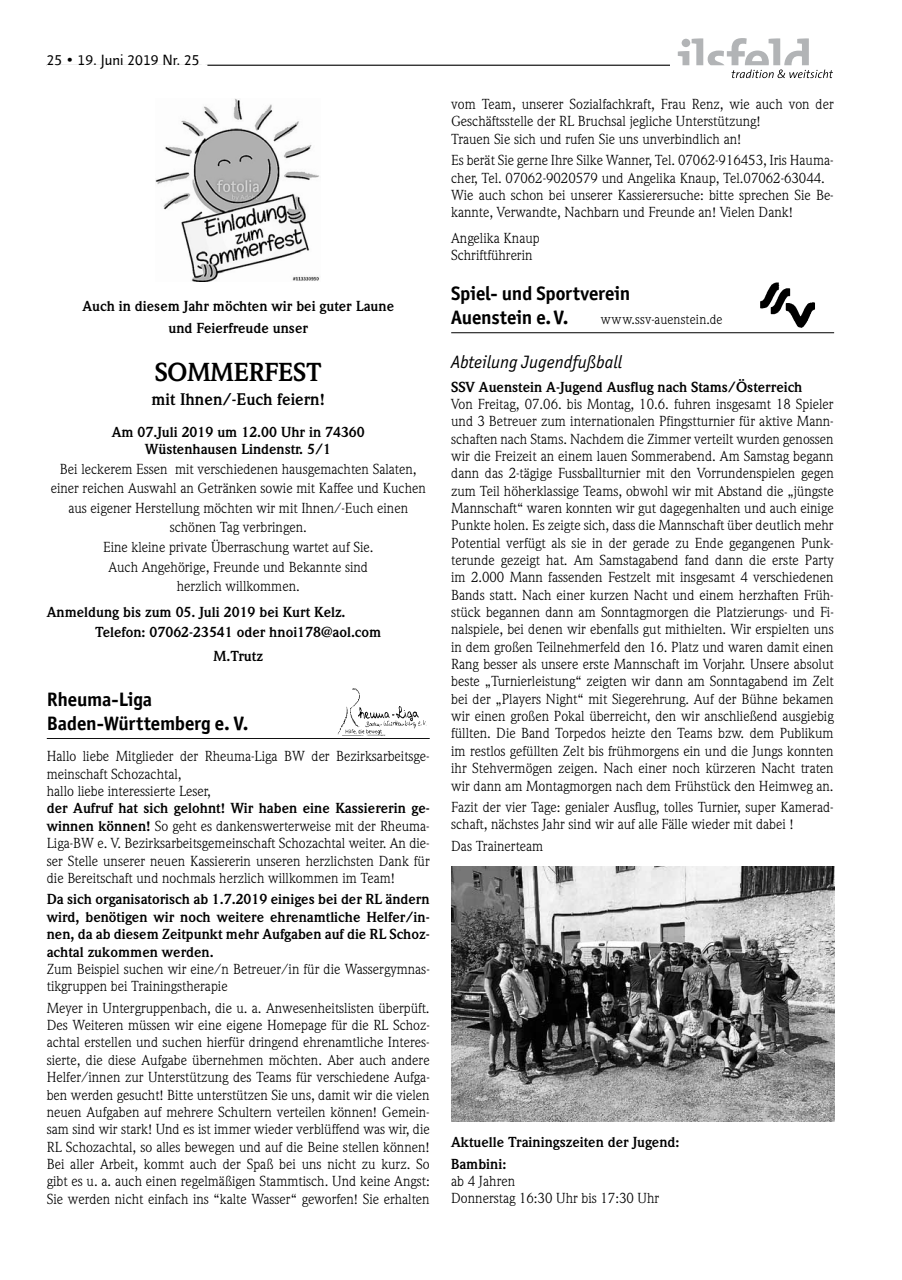
<style>
.page{position:relative;width:902px;height:1280px;background:#fff}
.page>*{position:absolute;margin:0;border:0;box-sizing:border-box;transform-origin:0 0}
.t1{font:700 25.5px "Weidemann";color:#000}
.t2{font:700 19.5px/24px "Officina San ITC";letter-spacing:-.01em;color:#000}
.t3{font:18px "Officina San ITC Book Ital OS";color:#000}
.t4{font:700 16.5px "Weidemann";color:#000}
.t5{font:15px "Linotype Finnegan";color:#000}
.t6{font:14.25px/17.4px "Weidemann";color:#000}
.t7{font:700 14.25px/17.4px "Weidemann";color:#000;text-align:center}
.t8{font:13.5px "Weidemann";letter-spacing:.01em;color:#000}
.s1{color:#fff}
.s2{font-weight:700}
</style>
<div class="page">
<img style="left:156px;top:99px;width:163px;height:182px">
<hr style="left:47px;top:738px;width:382px;height:1px;background:#000">
<img style="left:337px;top:689px;width:89px;height:47px">
<hr style="left:451px;top:332px;width:383px;height:1px;background:#000">
<img style="left:760px;top:282px;width:55px;height:46px">
<img style="left:451px;top:867px;width:383px;height:255px">
<hr style="left:47px;top:65px;width:623px;height:1px;background:#000">
<div style="left:47px;top:64px;width:160px;height:5px;background:#fff"></div>
<svg style="left:677px;top:38px;width:156px;height:40px"></svg>
<p class="t5" style="left:47px;top:51px;width:162px">25 • 19. Juni 2019 Nr. 25<span class="s1">0</span></p>
<p class="t7" style="left:82px;top:296px;width:313px;line-height:21.6px">Auch in diesem Jahr möchten wir bei guter Laune und Feierfreude unser</p>
<h1 class="t1" style="left:155px;top:357px;width:168px">SOMMERFEST</h1>
<p class="t4" style="left:151px;top:389px;width:175px">mit Ihnen/-Euch feiern!</p>
<p class="t7" style="left:112px;top:423px;width:254px">Am 07.Juli 2019 um 12.00 Uhr in 74360<br>Wüstenhausen Lindenstr. 5/1</p>
<p class="t6" style="left:51px;top:459px;width:376px;line-height:19.6px;text-align:center">Bei leckerem Essen mit verschiedenen hausgemachten Salaten, einer reichen Auswahl an Getränken sowie mit Kaffee und Kuchen aus eigener Herstellung möchten wir mit Ihnen/-Euch einen schönen Tag verbringen.<br>Eine kleine private Überraschung wartet auf Sie.<br>Auch Angehörige, Freunde und Bekannte sind<br>herzlich willkommen.</p>
<p class="t7" style="left:95px;top:603px;width:288px;line-height:19.6px;text-align:left;text-indent:-48px">Anmeldung bis zum 05. Juli 2019 bei Kurt Kelz.<br>Telefon: 07062-23541 oder hnoi178@aol.com</p>
<p class="t7" style="left:213px;top:647px;width:51px">M.Trutz</p>
<h2 class="t2" style="left:47px;top:687px;width:203px">Rheuma-Liga<br>Baden-Württemberg e. V.</h2>
<p class="t6" style="left:47px;top:748px;width:384px">Hallo liebe Mitglieder der Rheuma-Liga BW der Bezirksarbeitsge&shy;meinschaft Schozachtal,<br>hallo liebe interessierte Leser,</p>
<p class="t6" style="left:47px;top:800px;width:384px;text-align:justify"><span class="s2">der Aufruf hat sich gelohnt! Wir haben eine Kassiererin ge&shy;winnen können!</span> So geht es dankenswerterweise mit der Rheuma-Liga-BW e. V. Bezirksarbeitsgemeinschaft Schozachtal weiter. An die&shy;ser Stelle unserer neuen Kassiererin unseren herzlichsten Dank für die Bereitschaft und nochmals herzlich willkommen im Team!</p>
<p class="t7" style="left:47px;top:891px;width:384px;text-align:justify">Da sich organisatorisch ab 1.7.2019 einiges bei der RL ändern wird, benötigen wir noch weitere ehrenamtliche Helfer/in&shy;nen, da ab diesem Zeitpunkt mehr Aufgaben auf die RL Schoz&shy;achtal zukommen werden.</p>
<p class="t6" style="left:47px;top:960px;width:384px">Zum Beispiel suchen wir eine/n Betreuer/in für die Wassergymnas&shy;tikgruppen bei Trainingstherapie</p>
<p class="t6" style="left:47px;top:999px;width:384px;text-align:justify">Meyer in Untergruppenbach, die u. a. Anwesenheitslisten überpüft.<br>Des Weiteren müssen wir eine eigene Homepage für die RL Schoz&shy;achtal erstellen und suchen hierfür dringend ehrenamtliche Interes&shy;sierte, die diese Aufgabe übernehmen möchten. Aber auch andere Helfer/innen zur Unterstützung des Teams für verschiedene Aufga&shy;ben werden gesucht! Bitte unterstützen Sie uns, damit wir die vielen neuen Aufgaben auf mehrere Schultern verteilen können! Gemein&shy;sam sind wir stark! Und es ist immer wieder verblüffend was wir, die RL Schozachtal, so alles bewegen und auf die Beine stellen können!<br>Bei aller Arbeit, kommt auch der Spaß bei uns nicht zu kurz. So gibt es u. a. auch einen regelmäßigen Stammtisch. Und keine Angst:<br>Sie werden nicht einfach ins “kalte Wasser“ geworfen! Sie erhalten</p>
<p class="t6" style="left:451px;top:95px;width:384px">vom Team, unserer Sozialfachkraft, Frau Renz, wie auch von der<br>Geschäftsstelle der RL Bruchsal jegliche Unterstützung!<br>Trauen Sie sich und rufen Sie uns unverbindlich an!</p>
<p class="t6" style="left:451px;top:151px;width:384px">Es berät Sie gerne Ihre Silke Wanner, Tel. 07062-916453, Iris Hauma&shy;cher, Tel. 07062-9020579 und Angelika Knaup, Tel.07062-63044.<br>Wie auch schon bei unserer Kassierersuche: bitte sprechen Sie Be&shy;kannte, Verwandte, Nachbarn und Freunde an! Vielen Dank!</p>
<p class="t6" style="left:451px;top:229px;width:90px">Angelika Knaup<br>Schriftführerin</p>
<h2 class="t2" style="left:451px;top:281px;width:181px">Spiel- und Sportverein<br>Auenstein e.V.</h2>
<p class="t8" style="left:600px;top:311px;width:123px">www.ssv-auenstein.de</p>
<p class="t3" style="left:451px;top:352px;width:172px">Abteilung Jugendfußball</p>
<p class="t7" style="left:451px;top:378px;width:353px">SSV Auenstein A-Jugend Ausflug nach Stams/Österreich</p>
<p class="t6" style="left:451px;top:395px;width:384px;text-align:justify">Von Freitag, 07.06. bis Montag, 10.6. fuhren insgesamt 18 Spieler und 3 Betreuer zum internationalen Pfingstturnier für aktive Mann&shy;schaften nach Stams. Nachdem die Zimmer verteilt wurden genossen wir die Freizeit an einem lauen Sommerabend. Am Samstag begann dann das 2-tägige Fussballturnier mit den Vorrundenspielen gegen zum Teil höherklassige Teams, obwohl wir mit Abstand die „jüngste Mannschaft“ waren konnten wir gut dagegenhalten und auch einige Punkte holen. Es zeigte sich, dass die Mannschaft über deutlich mehr Potential verfügt als sie in der gerade zu Ende gegangenen Punk&shy;terunde gezeigt hat. Am Samstagabend fand dann die erste Party im 2.000 Mann fassenden Festzelt mit insgesamt 4 verschiedenen Bands statt. Nach einer kurzen Nacht und einem herzhaften Früh&shy;stück begannen dann am Sonntagmorgen die Platzierungs- und Fi&shy;nalspiele, bei denen wir ebenfalls gut mithielten. Wir erspielten uns in dem großen Teilnehmerfeld den 16. Platz und waren damit einen Rang besser als unsere erste Mannschaft im Vorjahr. Unsere absolut beste „Turnierleistung“ zeigten wir dann am Sonntagabend im Zelt bei der „Players Night“ mit Siegerehrung. Auf der Bühne bekamen wir einen großen Pokal überreicht, den wir anschließend ausgiebig füllten. Die Band Torpedos heizte den Teams bzw. dem Publikum im restlos gefüllten Zelt bis frühmorgens ein und die Jungs konnten ihr Stehvermögen zeigen. Nach einer noch kürzeren Nacht traten wir dann am Montagmorgen nach dem Frühstück den Heimweg an.</p>
<p class="t6" style="left:451px;top:798px;width:384px">Fazit der vier Tage: genialer Ausflug, tolles Turnier, super Kamerad&shy;schaft, nächstes Jahr sind wir auf alle Fälle wieder mit dabei !</p>
<p class="t6" style="left:451px;top:837px;width:94px">Das Trainerteam</p>
<p class="t7" style="left:451px;top:1132px;width:230px;line-height:21.6px;text-align:left">Aktuelle Trainingszeiten der Jugend:<br>Bambini:</p>
<p class="t6" style="left:451px;top:1172px;width:209px">ab 4 Jahren<br>Donnerstag 16:30 Uhr bis 17:30 Uhr</p>
</div>
